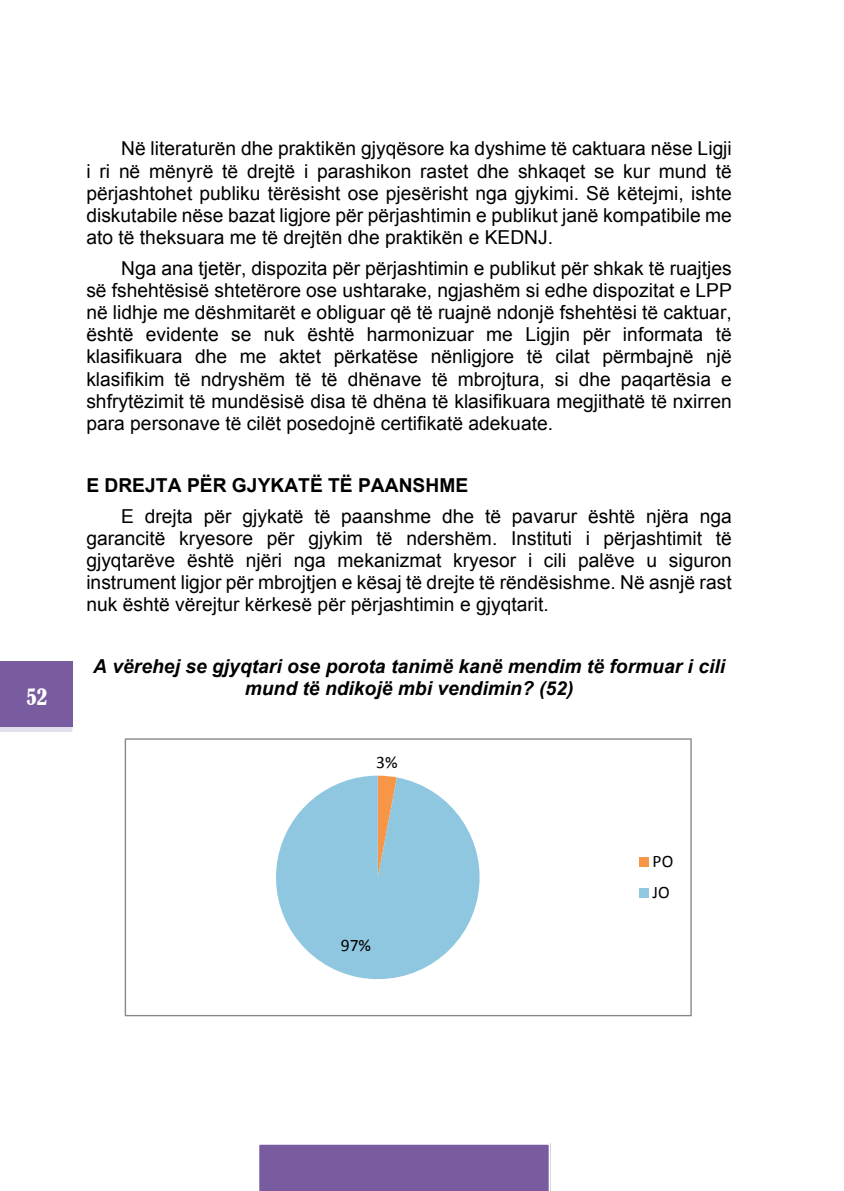
<style>
.page{position:relative;width:844px;height:1191px;background:#fff}
.page>*{position:absolute;margin:0;border:0;box-sizing:border-box;transform-origin:0 0}
.t1{font:condensed 21px "Bernard";color:#fff}
.t2{font:19.25px/22.1px "Arial";color:#000;text-align:justify}
.t3{font:italic 700 19.25px/22.1px "Arial";color:#000;text-align:center}
.t4{font:700 19.25px "Arial";color:#000}
.t5{font:17.5px/31.7px "Calibri";color:#000}
</style>
<div class="page">
<div style="left:0;top:664px;width:74px;height:70px;background:#fff;opacity:.75"></div>
<div style="left:0;top:658px;width:72px;height:68px;background:#795c9f"></div>
<div style="left:255px;top:1139px;width:294px;height:52px;background:#fff;opacity:.75"></div>
<svg style="left:125px;top:738px;width:566px;height:278px"></svg>
<p class="t1" style="left:27px;top:685px;width:22px">52</p>
<p class="t2" style="left:86px;top:138px;width:647px;text-indent:35px">Në literaturën dhe praktikën gjyqësore ka dyshime të caktuara nëse Ligji i ri në mënyrë të drejtë i parashikon rastet dhe shkaqet se kur mund të përjashtohet publiku tërësisht ose pjesërisht nga gjykimi. Së këtejmi, ishte diskutabile nëse bazat ligjore për përjashtimin e publikut janë kompatibile me ato të theksuara me të drejtën dhe praktikën e KEDNJ.</p>
<p class="t2" style="left:86px;top:257px;width:647px;text-indent:35px">Nga ana tjetër, dispozita për përjashtimin e publikut për shkak të ruajtjes së fshehtësisë shtetërore ose ushtarake, ngjashëm si edhe dispozitat e LPP në lidhje me dëshmitarët e obliguar që të ruajnë ndonjë fshehtësi të caktuar, është evidente se nuk është harmonizuar me Ligjin për informata të klasifikuara dhe me aktet përkatëse nënligjore të cilat përmbajnë një klasifikim të ndryshëm të të dhënave të mbrojtura, si dhe paqartësia e shfrytëzimit të mundësisë disa të dhëna të klasifikuara megjithatë të nxirren para personave të cilët posedojnë certifikatë adekuate.</p>
<p class="t4" style="left:86px;top:471px;width:383px">E DREJTA PËR GJYKATË TË PAANSHME</p>
<p class="t2" style="left:86px;top:504px;width:647px;text-indent:35px">E drejta për gjykatë të paanshme dhe të pavarur është njëra nga garancitë kryesore për gjykim të ndershëm. Instituti i përjashtimit të gjyqtarëve është njëri nga mekanizmat kryesor i cili palëve u siguron instrument ligjor për mbrojtjen e kësaj të drejte të rëndësishme. Në asnjë rast nuk është vërejtur kërkesë për përjashtimin e gjyqtarit.</p>
<p class="t3" style="left:93px;top:656px;width:633px">A vërehej se gjyqtari ose porota tanimë kanë mendim të formuar i cili mund të ndikojë mbi vendimin? (52)</p>
<p class="t5" style="left:376px;top:745px;width:23px">3%</p>
<p class="t5" style="left:340px;top:929px;width:32px">97%</p>
<p class="t5" style="left:652px;top:844px;width:22px">PO<br>JO</p>
</div>
